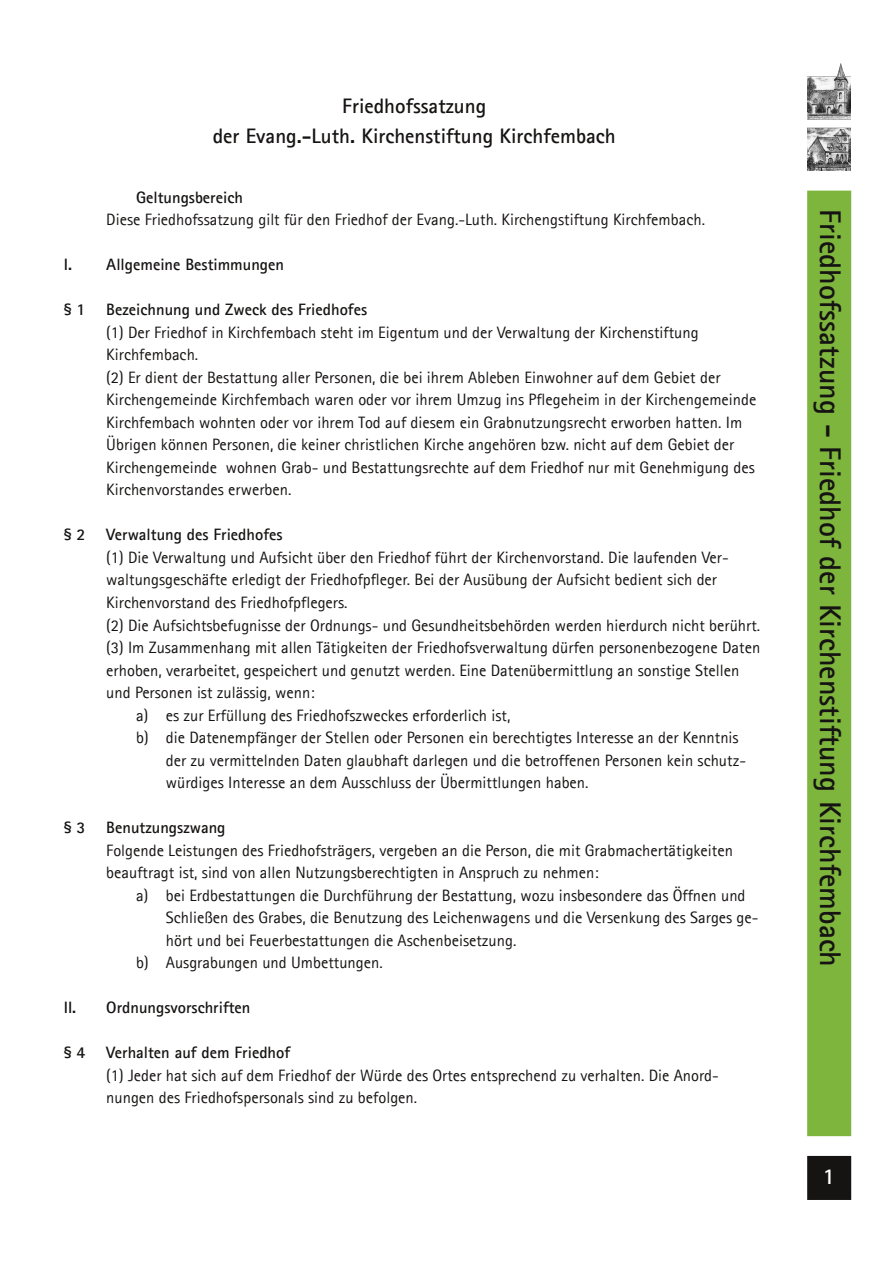
<style>
.page{position:relative;width:893px;height:1263px;background:#fff}
.page>*{position:absolute;margin:0;border:0;box-sizing:border-box;transform-origin:0 0}
.t1{font:700 30px "Agfa Rotis Sans Serif";color:#161413}
.t2{font:700 22.5px "Agfa Rotis Sans Serif";color:#fff}
.t3{font:700 21px/30px "Agfa Rotis Sans Serif";color:#161413;text-align:center}
.t4{font:16.5px/22.5px "Agfa Rotis Sans Serif";color:#161413}
.t5{font:700 16.5px "Agfa Rotis Sans Serif";color:#161413}
</style>
<div class="page">
<img style="left:808px;top:64px;width:42px;height:106px">
<div style="left:808px;top:191px;width:42px;height:944px;background:#7db53d"></div>
<div style="left:807px;top:191px;width:44px;height:945px;border:2px solid #7db53d"></div>
<div style="left:808px;top:1157px;width:42px;height:42px;background:#161413"></div>
<div style="left:807px;top:1156px;width:44px;height:44px;border:2px solid #161413"></div>
<p class="t3" style="left:213px;top:90px;width:404px">Friedhofssatzung<br>der Evang.-Luth. Kirchenstiftung Kirchfembach</p>
<p class="t5" style="left:136px;top:187px;width:108px">Geltungsbereich</p>
<p class="t4" style="left:106px;top:208px;width:600px">Diese Friedhofssatzung gilt für den Friedhof der Evang.-Luth. Kirchengstiftung Kirchfembach.</p>
<p class="t5" style="left:64px;top:254px;width:222px">I. Allgemeine Bestimmungen</p>
<p class="t5" style="left:64px;top:299px;width:23px">§ 1</p>
<p class="t5" style="left:106px;top:299px;width:262px">Bezeichnung und Zweck des Friedhofes</p>
<p class="t4" style="left:106px;top:321px;width:652px">(1) Der Friedhof in Kirchfembach steht im Eigentum und der Verwaltung der Kirchenstiftung Kirchfembach.<br>(2) Er dient der Bestattung aller Personen, die bei ihrem Ableben Einwohner auf dem Gebiet der Kirchengemeinde Kirchfembach waren oder vor ihrem Umzug ins Pflegeheim in der Kirchengemeinde Kirchfembach wohnten oder vor ihrem Tod auf diesem ein Grabnutzungsrecht erworben hatten. Im Übrigen können Personen, die keiner christlichen Kirche angehören bzw. nicht auf dem Gebiet der Kirchengemeinde wohnen Grab- und Bestattungsrechte auf dem Friedhof nur mit Genehmigung des Kirchenvorstandes erwerben.</p>
<p class="t5" style="left:64px;top:524px;width:23px">§ 2</p>
<p class="t5" style="left:106px;top:524px;width:178px">Verwaltung des Friedhofes</p>
<p class="t4" style="left:106px;top:546px;width:624px">(1) Die Verwaltung und Aufsicht über den Friedhof führt der Kirchenvorstand. Die laufenden Ver-</p>
<p class="t4" style="left:106px;top:568px;width:612px">waltungsgeschäfte erledigt der Friedhofpfleger. Bei der Ausübung der Aufsicht bedient sich der</p>
<p class="t4" style="left:106px;top:591px;width:243px">Kirchenvorstand des Friedhofpflegers.</p>
<p class="t4" style="left:106px;top:613px;width:655px">(2) Die Aufsichtsbefugnisse der Ordnungs- und Gesundheitsbehörden werden hierdurch nicht berührt.</p>
<p class="t4" style="left:106px;top:636px;width:655px">(3) Im Zusammenhang mit allen Tätigkeiten der Friedhofsverwaltung dürfen personenbezogene Daten</p>
<p class="t4" style="left:106px;top:658px;width:635px">erhoben, verarbeitet, gespeichert und genutzt werden. Eine Datenübermittlung an sonstige Stellen</p>
<p class="t4" style="left:106px;top:681px;width:210px">und Personen ist zulässig, wenn:</p>
<p class="t4" style="left:136px;top:703px;width:376px">a) es zur Erfüllung des Friedhofszweckes erforderlich ist,</p>
<p class="t4" style="left:136px;top:726px;width:604px">b) die Datenempfänger der Stellen oder Personen ein berechtigtes Interesse an der Kenntnis</p>
<p class="t4" style="left:166px;top:748px;width:582px">der zu vermittelnden Daten glaubhaft darlegen und die betroffenen Personen kein schutz-</p>
<p class="t4" style="left:166px;top:771px;width:424px">würdiges Interesse an dem Ausschluss der Übermittlungen haben.</p>
<p class="t5" style="left:64px;top:817px;width:23px">§ 3</p>
<p class="t5" style="left:106px;top:817px;width:121px">Benutzungszwang</p>
<p class="t4" style="left:106px;top:838px;width:628px">Folgende Leistungen des Friedhofsträgers, vergeben an die Person, die mit Grabmachertätigkeiten beauftragt ist, sind von allen Nutzungsberechtigten in Anspruch zu nehmen:</p>
<p class="t4" style="left:136px;top:883px;width:611px">a) bei Erdbestattungen die Durchführung der Bestattung, wozu insbesondere das Öffnen und</p>
<p class="t4" style="left:166px;top:906px;width:594px">Schließen des Grabes, die Benutzung des Leichenwagens und die Versenkung des Sarges ge-</p>
<p class="t4" style="left:166px;top:928px;width:352px">hört und bei Feuerbestattungen die Aschenbeisetzung.</p>
<p class="t4" style="left:136px;top:951px;width:248px">b) Ausgrabungen und Umbettungen.</p>
<p class="t5" style="left:64px;top:997px;width:188px">II. Ordnungsvorschriften</p>
<p class="t5" style="left:64px;top:1042px;width:23px">§ 4</p>
<p class="t5" style="left:106px;top:1042px;width:185px">Verhalten auf dem Friedhof</p>
<p class="t4" style="left:106px;top:1063px;width:614px">(1) Jeder hat sich auf dem Friedhof der Würde des Ortes entsprechend zu verhalten. Die Anord&shy;nungen des Friedhofspersonals sind zu befolgen.</p>
<h1 class="t1" style="left:849px;top:209px;width:759px;rotate:90deg">Friedhofssatzung - Friedhof der Kirchenstiftung Kirchfembach</h1>
<h2 class="t2" style="left:823px;top:1162px;width:14px">1</h2>
</div>
